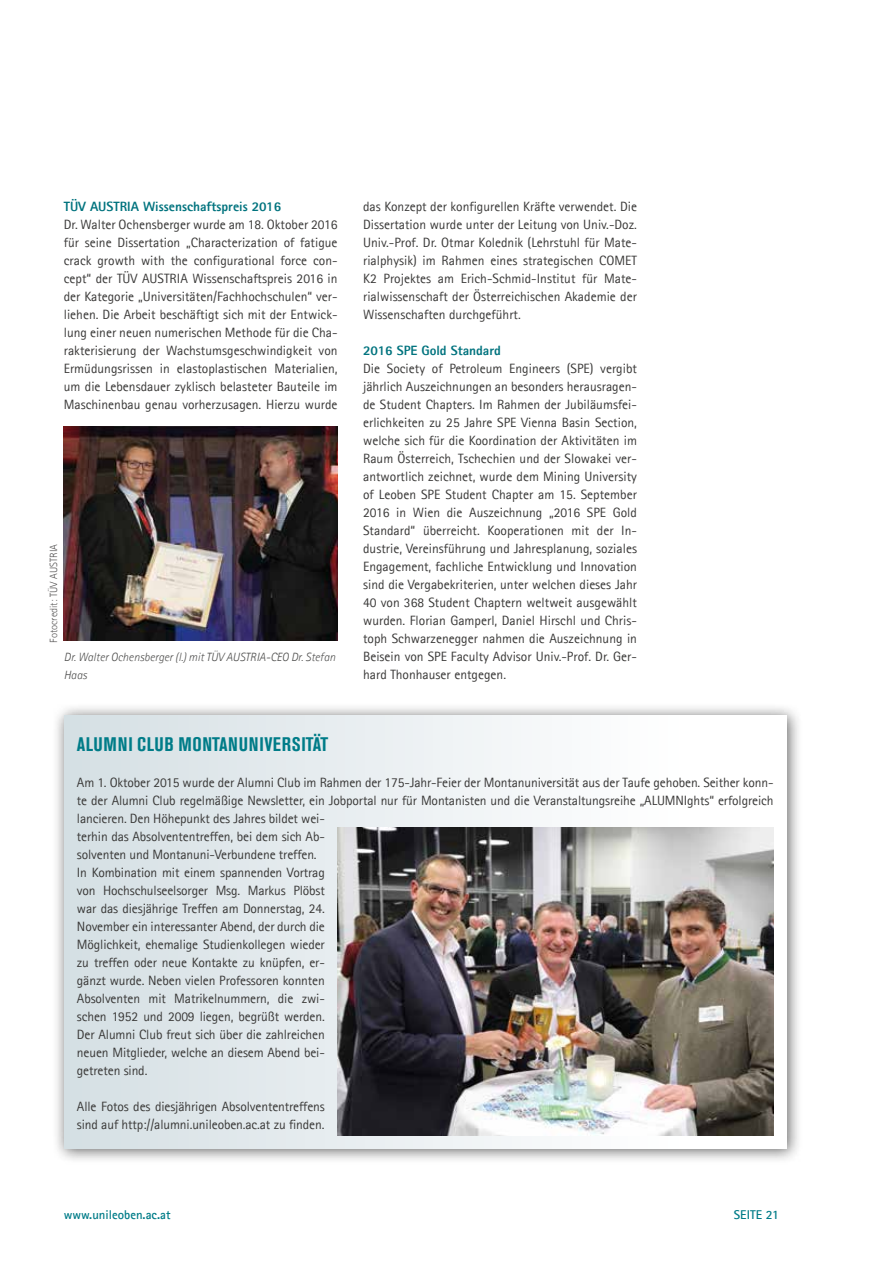
<style>
.page{position:relative;width:893px;height:1263px;background:#fff}
.page>*{position:absolute;margin:0;border:0;box-sizing:border-box;transform-origin:0 0}
.t1{font:700 condensed 19.5px "Akzidenz Grotesk BE";letter-spacing:.035em;color:#007c88}
.t2{font:13.5px/18px "Agfa Rotis Sans Serif";letter-spacing:-.01em;color:#3a3938;text-align:justify}
.t3{font:800 13.5px "Agfa Rotis Sans Serif";color:#00737e}
.t4{font:700 12.75px "Agfa Rotis Sans Serif";color:#007c88}
.t5{font:italic 300 12px/18px "Agfa Rotis Sans Serif";color:#50504f}
.t6{font:300 10.5px "Agfa Rotis Sans Serif";color:#555454}
</style>
<div class="page">
<img style="left:64px;top:427px;width:274px;height:214px">
<div style="left:52px;top:703px;width:751px;height:462px;background:#000;opacity:.6"></div>
<div style="left:64px;top:715px;width:722px;height:433px;background:linear-gradient(to right,#d6e0e4,#fff)"></div>
<img style="left:338px;top:827px;width:435px;height:308px">
<p class="t3" style="left:64px;top:198px;width:219px">TÜV AUSTRIA Wissenschaftspreis 2016</p>
<p class="t2" style="left:64px;top:215px;width:275px">Dr. Walter Ochensberger wurde am 18. Oktober 2016 für seine Dissertation „Characterization of fatigue crack growth with the configurational force con&shy;cept“ der TÜV AUSTRIA Wissenschaftspreis 2016 in der Kategorie „Universitäten/Fachhochschulen“ ver&shy;liehen. Die Arbeit beschäftigt sich mit der Entwick&shy;lung einer neuen numerischen Methode für die Cha&shy;rakterisierung der Wachstumsgeschwindigkeit von Ermüdungsrissen in elastoplastischen Materialien, um die Lebensdauer zyklisch belasteter Bauteile im Maschinenbau genau vorherzusagen. Hierzu wurde</p>
<p class="t6" style="left:48px;top:643px;width:100px;rotate:-90deg">Fotocredit: TÜV AUSTRIA</p>
<p class="t5" style="left:64px;top:648px;width:273px">Dr. Walter Ochensberger (l.) mit TÜV AUSTRIA-CEO Dr. Stefan<br>Haas</p>
<p class="t2" style="left:363px;top:197px;width:275px">das Konzept der konfigurellen Kräfte verwendet. Die Dissertation wurde unter der Leitung von Univ.-Doz.<br>Univ.-Prof. Dr. Otmar Kolednik (Lehrstuhl für Mate&shy;rialphysik) im Rahmen eines strategischen COMET K2 Projektes am Erich-Schmid-Institut für Mate&shy;rialwissenschaft der Österreichischen Akademie der Wissenschaften durchgeführt.</p>
<p class="t3" style="left:363px;top:342px;width:139px">2016 SPE Gold Standard</p>
<p class="t2" style="left:363px;top:359px;width:275px">Die Society of Petroleum Engineers (SPE) vergibt jährlich Auszeichnungen an besonders herausragen&shy;de Student Chapters. Im Rahmen der Jubiläumsfei&shy;erlichkeiten zu 25 Jahre SPE Vienna Basin Section, welche sich für die Koordination der Aktivitäten im Raum Österreich, Tschechien und der Slowakei ver&shy;antwortlich zeichnet, wurde dem Mining University of Leoben SPE Student Chapter am 15. September 2016 in Wien die Auszeichnung „2016 SPE Gold Standard“ überreicht. Kooperationen mit der In&shy;dustrie, Vereinsführung und Jahresplanung, soziales Engagement, fachliche Entwicklung und Innovation sind die Vergabekriterien, unter welchen dieses Jahr 40 von 368 Student Chaptern weltweit ausgewählt wurden. Florian Gamperl, Daniel Hirschl und Chris&shy;toph Schwarzenegger nahmen die Auszeichnung in Beisein von SPE Faculty Advisor Univ.-Prof. Dr. Ger&shy;hard Thonhauser entgegen.</p>
<h1 class="t1" style="left:77px;top:733px;width:253px">ALUMNI CLUB MONTANUNIVERSITÄT</h1>
<p class="t2" style="left:77px;top:773px;width:698px;text-align:left">Am 1. Oktober 2015 wurde der Alumni Club im Rahmen der 175-Jahr-Feier der Montanuniversität aus der Taufe gehoben. Seither konn&shy;te der Alumni Club regelmäßige Newsletter, ein Jobportal nur für Montanisten und die Veranstaltungsreihe „ALUMNIghts“ erfolgreich lancieren. Den Höhepunkt des Jahres bildet wei-<br>terhin das Absolvententreffen, bei dem sich Ab-<br>solventen und Montanuni-Verbundene treffen.<br>In Kombination mit einem spannenden Vortrag<br>von Hochschulseelsorger Msg. Markus Plöbst<br>war das diesjährige Treffen am Donnerstag, 24.<br>November ein interessanter Abend, der durch die<br>Möglichkeit, ehemalige Studienkollegen wieder<br>zu treffen oder neue Kontakte zu knüpfen, er-<br>gänzt wurde. Neben vielen Professoren konnten<br>Absolventen mit Matrikelnummern, die zwi-<br>schen 1952 und 2009 liegen, begrüßt werden.<br>Der Alumni Club freut sich über die zahlreichen<br>neuen Mitglieder, welche an diesem Abend bei-<br>getreten sind.</p>
<p class="t2" style="left:77px;top:1097px;width:249px">Alle Fotos des diesjährigen Absolvententreffens sind auf http://alumni.unileoben.ac.at zu finden.</p>
<p class="t4" style="left:64px;top:1207px;width:108px">www.unileoben.ac.at</p>
<p class="t4" style="left:734px;top:1207px;width:47px">SEITE 21</p>
</div>
